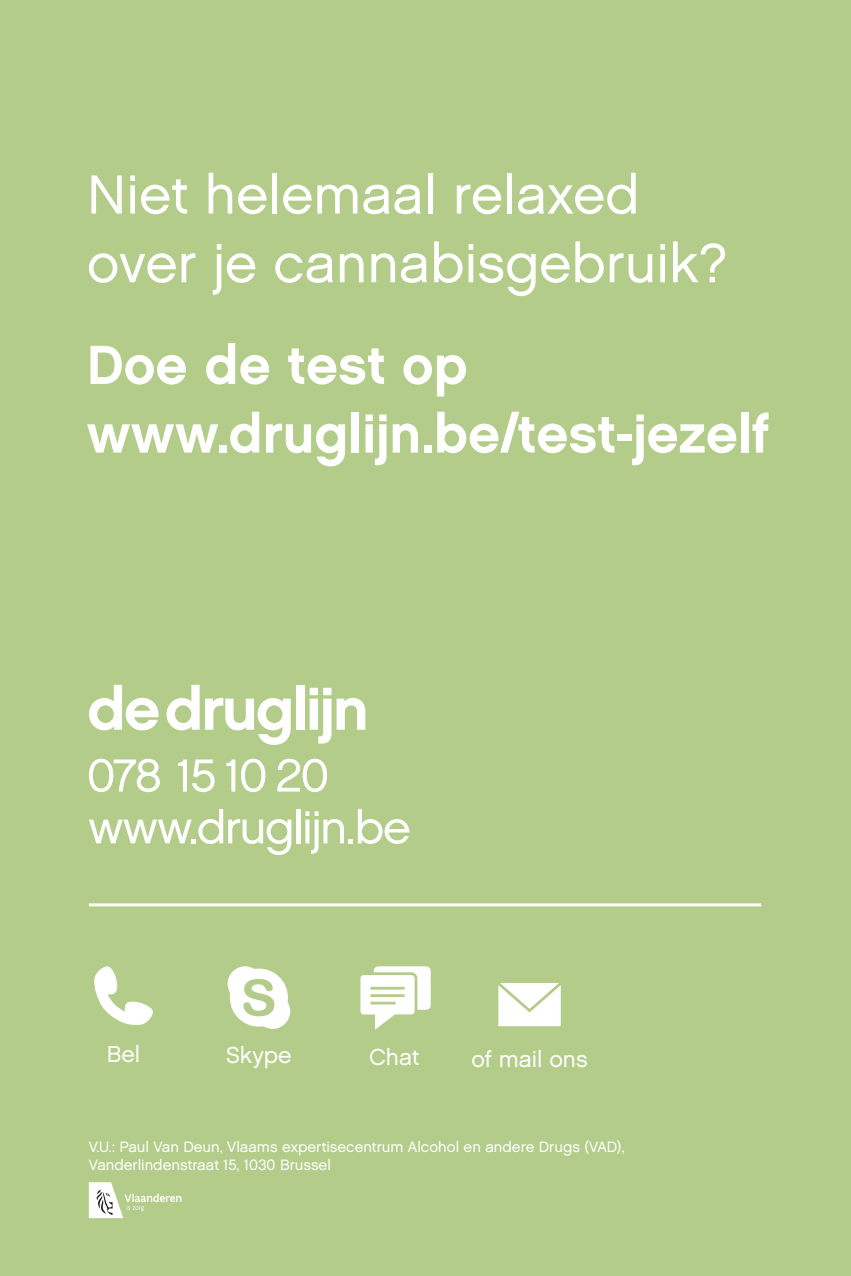
<style>
.page{position:relative;width:851px;height:1276px;background:#fff}
.page>*{position:absolute;margin:0;border:0;box-sizing:border-box;transform-origin:0 0}
.t1{font:54.9px/68.7px "Chalet London Nineteen Sixty";color:#fff}
.t2{font:54.9px/68.7px "Chalet New York Nineteen Sixty";color:#fff}
.t3{font:23.1px "Chalet London Nineteen Sixty";color:#fff}
.t4{font:15px/18px "Chalet London Nineteen Sixty";color:#fff}
</style>
<div class="page">
<div style="left:0;top:0;width:850px;height:1276px;background:#b3cc89"></div>
<svg style="left:89px;top:758px;width:71px;height:34px"></svg>
<svg style="left:178px;top:759px;width:37px;height:33px"></svg>
<svg style="left:226px;top:759px;width:9px;height:32px"></svg>
<svg style="left:241px;top:758px;width:24px;height:34px"></svg>
<svg style="left:277px;top:758px;width:50px;height:34px"></svg>
<svg style="left:89px;top:809px;width:202px;height:46px"></svg>
<hr style="left:296px;top:809px;width:4px;height:34px;background:#fff">
<svg style="left:305px;top:809px;width:104px;height:45px"></svg>
<svg style="left:89px;top:685px;width:70px;height:45px"></svg>
<svg style="left:166px;top:685px;width:33px;height:45px"></svg>
<svg style="left:205px;top:697px;width:86px;height:48px"></svg>
<div style="left:296px;top:685px;width:8px;height:44px;background:#fff"></div>
<div style="left:309px;top:688px;width:9px;height:7px;background:#fff"></div>
<div style="left:309px;top:698px;width:9px;height:31px;background:#fff"></div>
<svg style="left:318px;top:688px;width:47px;height:56px"></svg>
<hr style="left:89px;top:903px;width:672px;height:3px;background:#fff">
<svg style="left:89px;top:1182px;width:92px;height:36px"></svg>
<svg style="left:94px;top:964px;width:60px;height:61px"></svg>
<svg style="left:227px;top:966px;width:63px;height:63px"></svg>
<svg style="left:356px;top:966px;width:74px;height:67px"></svg>
<hr style="left:370px;top:987px;width:34px;height:2px;background:#b3cc89">
<hr style="left:370px;top:994px;width:34px;height:3px;background:#b3cc89">
<hr style="left:370px;top:1001px;width:25px;height:3px;background:#b3cc89">
<div style="left:495px;top:980px;width:68px;height:49px;background:#fff;border:3px solid #b3cc89"></div>
<svg style="left:492px;top:977px;width:74px;height:37px"></svg>
<h1 class="t1" style="left:87px;top:160px;width:642px">Niet helemaal relaxed over je cannabisgebruik?</h1>
<h1 class="t2" style="left:87px;top:330px;width:683px">Doe de test op www.druglijn.be/test-jezelf</h1>
<h2 class="t3" style="left:107px;top:1039px;width:35px">Bel</h2>
<h2 class="t3" style="left:226px;top:1041px;width:67px">Skype</h2>
<h2 class="t3" style="left:369px;top:1042px;width:51px">Chat</h2>
<h2 class="t3" style="left:471px;top:1045px;width:118px">of mail ons</h2>
<p class="t4" style="left:89px;top:1137px;width:537px">V.U.: Paul Van Deun, Vlaams expertisecentrum Alcohol en andere Drugs (VAD),<br>Vanderlindenstraat 15, 1030 Brussel</p>
</div>
